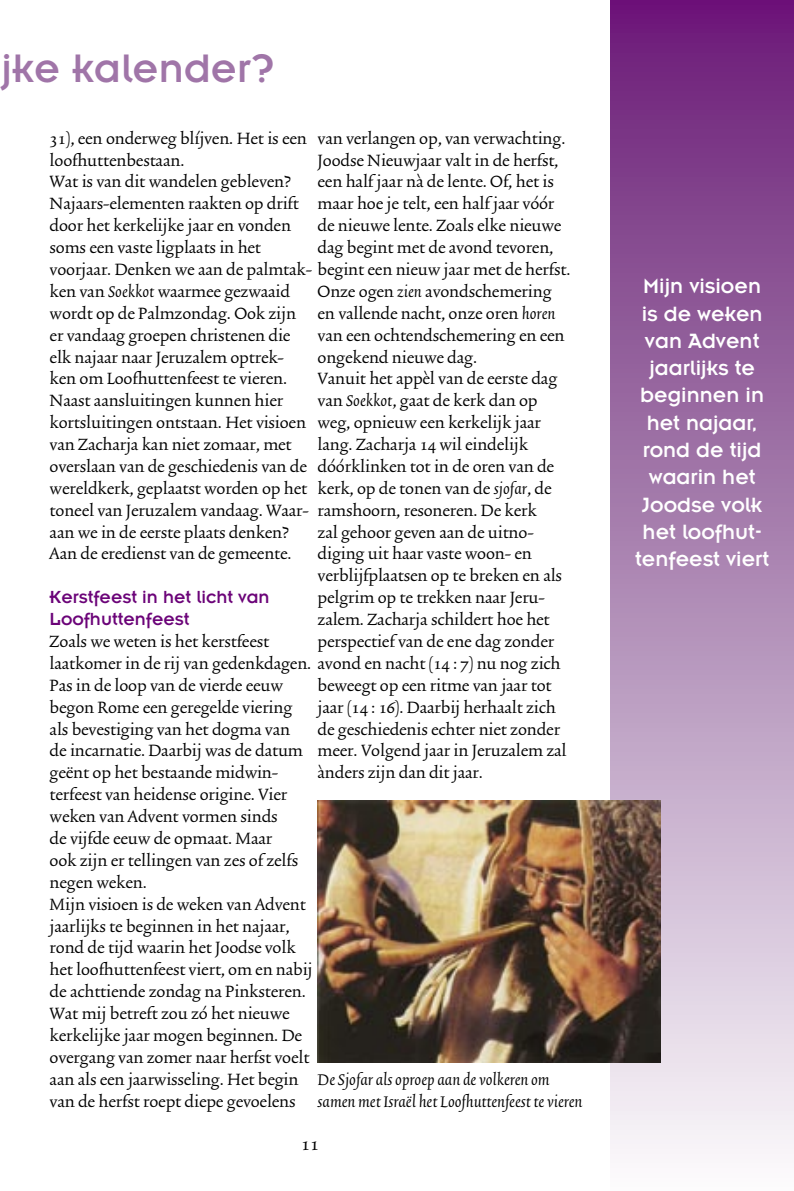
<style>
.page{position:relative;width:794px;height:1191px;background:#fff}
.page>*{position:absolute;margin:0;border:0;box-sizing:border-box;transform-origin:0 0}
.t1{font:43.75px "Insignia";letter-spacing:.005em;color:#a075a8}
.t2{font:22.75px/27.3px "Insignia";color:#fff;text-align:center}
.t3{font:21px "Trinite No 1 Rom Wid";color:#000}
.t4{font:19.25px/21.9px "Trinite No 2 Rom Wid";letter-spacing:-.005em;color:#000}
.t5{font:italic 19.25px/21.9px "Trinite No 2";color:#000}
.t6{font:19.25px/21.9px "Insignia";color:#6b0378}
.s1{font-family:"Trinite No 2";font-style:italic}
</style>
<div class="page">
<div style="left:610px;top:0;width:184px;height:1191px;background:linear-gradient(to bottom,#691c75,#f8faf9)"></div>
<img style="left:317px;top:800px;width:343px;height:262px">
<h1 class="t1" style="left:2px;top:46px;width:275px">jke kalender?</h1>
<p class="t4" style="left:317px;top:128px;width:249px">van verlangen op, van verwachting.<br>Joodse Nieuwjaar valt in de herfst, een half jaar nà de lente. Of, het is maar hoe je telt, een half jaar vóór de nieuwe lente. Zoals elke nieuwe dag begint met de avond tevoren,</p>
<p class="t4" style="left:317px;top:281px;width:248px">Onze ogen <span class="s1">zien</span> avondschemering en vallende nacht, onze oren <span class="s1">horen </span>van een ochtendschemering en een ongekend nieuwe dag.<br>Vanuit het appèl van de eerste dag van <span class="s1">Soekkot</span>, gaat de kerk dan op weg, opnieuw een kerkelijk jaar lang. Zacharja 14 wil eindelijk dóórklinken tot in de oren van de kerk, op de tonen van de <span class="s1">sjofar</span>, de</p>
<p class="t4" style="left:317px;top:522px;width:246px">zal gehoor geven aan de uitno&shy;diging uit haar vaste woon- en verblijfplaatsen op te breken en als pelgrim op te trekken naar Jeru&shy;zalem. Zacharja schildert hoe het perspectief van de ene dag zonder</p>
<p class="t4" style="left:317px;top:675px;width:250px">beweegt op een ritme van jaar tot jaar (14 : 16). Daarbij herhaalt zich de geschiedenis echter niet zonder meer. Volgend jaar in Jeruzalem zal ànders zijn dan dit jaar.</p>
<p class="t4" style="left:50px;top:128px;width:522px">31), een onderweg blíjven. Het is een<br>loofhuttenbestaan.<br>Wat is van dit wandelen gebleven?<br>Najaars-elementen raakten op drift<br>door het kerkelijke jaar en vonden<br>soms een vaste ligplaats in het<br>voorjaar. Denken we aan de palmtak- begint een nieuw jaar met de herfst. ken van <span class="s1">Soekkot</span> waarmee gezwaaid<br>wordt op de Palmzondag. Ook zijn<br>er vandaag groepen christenen die<br>elk najaar naar Jeruzalem optrek-<br>ken om Loofhuttenfeest te vieren.<br>Naast aansluitingen kunnen hier<br>kortsluitingen ontstaan. Het visioen<br>van Zacharja kan niet zomaar, met<br>overslaan van de geschiedenis van de<br>wereldkerk, geplaatst worden op het<br>toneel van Jeruzalem vandaag. Waar- ramshoorn, resoneren. De kerk<br>aan we in de eerste plaats denken?<br>Aan de eredienst van de gemeente.</p>
<p class="t6" style="left:50px;top:586px;width:221px">Kerstfeest in het licht van<br>Loofhuttenfeest</p>
<p class="t4" style="left:50px;top:631px;width:512px">Zoals we weten is het kerstfeest<br>laatkomer in de rij van gedenkdagen. avond en nacht (14 : 7) nu nog zich Pas in de loop van de vierde eeuw<br>begon Rome een geregelde viering<br>als bevestiging van het dogma van<br>de incarnatie. Daarbij was de datum<br>geënt op het bestaande midwin-<br>terfeest van heidense origine. Vier<br>weken van Advent vormen sinds<br>de vijfde eeuw de opmaat. Maar<br>ook zijn er tellingen van zes of zelfs<br>negen weken.<br>Mijn visioen is de weken van Advent<br>jaarlijks te beginnen in het najaar,<br>rond de tijd waarin het Joodse volk<br>het loofhuttenfeest viert, om en nabij<br>de achttiende zondag na Pinksteren.<br>Wat mij betreft zou zó het nieuwe<br>kerkelijke jaar mogen beginnen. De<br>overgang van zomer naar herfst voelt<br>aan als een jaarwisseling. Het begin<br>van de herfst roept diepe gevoelens</p>
<p class="t5" style="left:317px;top:1069px;width:266px">De Sjofar als oproep aan de volkeren om samen met Israël het Loofhuttenfeest te vieren</p>
<p class="t3" style="left:301px;top:1134px;width:19px">11</p>
<p class="t2" style="left:635px;top:272px;width:135px">Mijn visioen is de weken van Advent jaarlijks te beginnen in het najaar, rond de tijd waarin het<br>Joodse volk het loofhut&shy;tenfeest viert</p>
</div>
